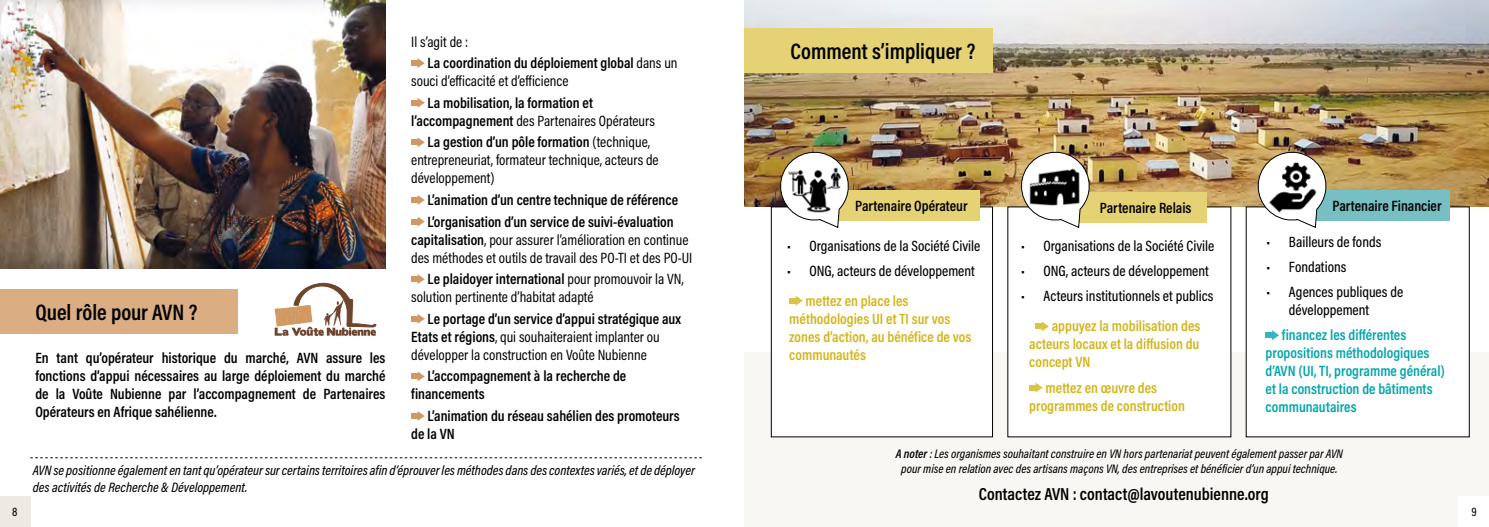
<style>
.page{position:relative;width:1489px;height:527px;background:#fff}
.page>*{position:absolute;margin:0;border:0;box-sizing:border-box;transform-origin:0 0}
.t1{font:600 22.5px "Acumin Pro Cond";color:#000}
.t2{font:600 17.5px "Acumin Pro Cond";color:#000}
.t3{font:600 15px/18px "Acumin Pro Cond";color:#000}
.t4{font:15px/18px "Acumin Pro Cond";color:#000}
.t5{font:500 15px/18px "Acumin Pro Cond";color:#000}
.t6{font:600 15px/18px "Acumin Pro Cond";color:#d3b419}
.t7{font:600 15px/18px "Acumin Pro Cond";color:#00a5ac}
.t8{font:italic 500 13.75px/16.5px "Acumin Pro Cond";color:#000}
.t9{font:italic 500 12.5px/15px "Acumin Pro Cond";color:#000;text-align:center}
.t10{font:500 12.5px "Acumin Pro Cond";color:#000}
.s1{font-weight:400}
.s2{font-weight:600}
</style>
<div class="page">
<img style="left:744px;top:0;width:744px;height:206px">
<div style="left:744px;top:352px;width:744px;height:174px;background:#f9f7f4"></div>
<div style="left:0;top:496px;width:30px;height:30px;background:#eeeae2"></div>
<div style="left:1458px;top:496px;width:30px;height:30px;background:#fff"></div>
<img style="left:0;top:0;width:385px;height:268px">
<svg style="left:274px;top:282px;width:102px;height:54px"></svg>
<div style="left:0;top:289px;width:237px;height:44px;background:#daad82"></div>
<div style="left:744px;top:28px;width:248px;height:44px;background:#e4d275"></div>
<div style="left:411px;top:60px;width:9px;height:6px;background:#d19863"></div>
<svg style="left:417px;top:58px;width:7px;height:10px"></svg>
<div style="left:411px;top:100px;width:9px;height:5px;background:#d19863"></div>
<svg style="left:417px;top:98px;width:7px;height:10px"></svg>
<div style="left:411px;top:139px;width:9px;height:6px;background:#d19863"></div>
<svg style="left:417px;top:137px;width:7px;height:10px"></svg>
<div style="left:411px;top:197px;width:9px;height:5px;background:#d19863"></div>
<svg style="left:417px;top:195px;width:7px;height:10px"></svg>
<div style="left:411px;top:219px;width:9px;height:5px;background:#d19863"></div>
<svg style="left:417px;top:216px;width:7px;height:10px"></svg>
<div style="left:411px;top:276px;width:9px;height:5px;background:#d19863"></div>
<svg style="left:417px;top:274px;width:7px;height:10px"></svg>
<div style="left:411px;top:316px;width:9px;height:5px;background:#d19863"></div>
<svg style="left:417px;top:314px;width:7px;height:9px"></svg>
<div style="left:411px;top:373px;width:9px;height:6px;background:#d19863"></div>
<svg style="left:417px;top:371px;width:7px;height:10px"></svg>
<div style="left:411px;top:413px;width:9px;height:5px;background:#d19863"></div>
<svg style="left:417px;top:411px;width:7px;height:9px"></svg>
<div style="left:771px;top:207px;width:221px;height:229px;background:#fff"></div>
<div style="left:771px;top:206px;width:221px;height:230px;border:1px solid #000"></div>
<div style="left:789px;top:297px;width:8px;height:6px;background:#dbc347"></div>
<svg style="left:795px;top:295px;width:7px;height:10px"></svg>
<div style="left:829px;top:190px;width:151px;height:30px;background:#e4d275"></div>
<svg style="left:777px;top:149px;width:74px;height:78px"></svg>
<img style="left:785px;top:165px;width:58px;height:49px">
<div style="left:1007px;top:207px;width:223px;height:229px;background:#fff"></div>
<div style="left:1035px;top:323px;width:8px;height:6px;background:#dbc347"></div>
<svg style="left:1041px;top:321px;width:7px;height:10px"></svg>
<div style="left:1029px;top:384px;width:8px;height:6px;background:#dbc347"></div>
<svg style="left:1035px;top:382px;width:7px;height:10px"></svg>
<div style="left:1074px;top:192px;width:132px;height:30px;background:#e4d275"></div>
<svg style="left:1018px;top:149px;width:74px;height:78px"></svg>
<img style="left:1026px;top:166px;width:58px;height:43px">
<div style="left:1246px;top:207px;width:222px;height:229px;background:#fff"></div>
<div style="left:1265px;top:332px;width:8px;height:5px;background:#33b7bc"></div>
<svg style="left:1271px;top:330px;width:7px;height:10px"></svg>
<div style="left:1306px;top:190px;width:143px;height:30px;background:#78bfc4"></div>
<svg style="left:1254px;top:149px;width:74px;height:78px"></svg>
<img style="left:1262px;top:162px;width:58px;height:51px">
<svg style="left:30px;top:457px;width:672px;height:1px"></svg>
<h1 class="t1" style="left:35px;top:297px;width:164px">Quel rôle pour AVN ?</h1>
<p class="t3" style="left:35px;top:348px;width:351px;text-align:justify">En tant qu’opérateur historique du marché, AVN assure les fonctions d’appui nécessaires au large déploiement du marché de la Voûte Nubienne par l’accompagnement de Partenaires Opérateurs en Afrique sahélienne.</p>
<p class="t3" style="left:427px;top:30px;width:251px;line-height:21.5px;text-indent:-16px"><span class="s1">Il s’agit de :<br></span>La coordination du déploiement global <span class="s1">dans un</span></p>
<p class="t4" style="left:411px;top:72px;width:159px">souci d’efficacité et d’efficience</p>
<p class="t3" style="left:411px;top:93px;width:245px;text-indent:16px">La mobilisation, la formation et l’accompagnement <span class="s1">des Partenaires Opérateurs</span></p>
<p class="t4" style="left:411px;top:133px;width:249px;text-indent:16px"><span class="s2">La gestion d’un pôle formation</span> (technique, entrepreneuriat, formateur technique, acteurs de développement)</p>
<p class="t3" style="left:427px;top:188px;width:252px;line-height:21.5px">L’animation d’un centre technique de référence<br>L’organisation d’un service de suivi-évaluation</p>
<p class="t4" style="left:411px;top:230px;width:283px"><span class="s2">capitalisation</span>, pour assurer l’amélioration en continue des méthodes et outils de travail des PO-TI et des PO-UI</p>
<p class="t4" style="left:411px;top:269px;width:274px;text-indent:16px"><span class="s2">Le plaidoyer international</span> pour promouvoir la VN, solution pertinente d’habitat adapté</p>
<p class="t4" style="left:411px;top:309px;width:271px;text-indent:16px"><span class="s2">Le portage d’un service d’appui stratégique aux<br>Etats et régions</span>, qui souhaiteraient implanter ou développer la construction en Voûte Nubienne</p>
<p class="t3" style="left:411px;top:366px;width:217px;text-indent:16px">L’accompagnement à la recherche de financements</p>
<p class="t3" style="left:411px;top:406px;width:270px;text-indent:16px">L’animation du réseau sahélien des promoteurs de la VN</p>
<p class="t8" style="left:33px;top:461px;width:663px">AVN se positionne également en tant qu’opérateur sur certains territoires afin d’éprouver les méthodes dans des contextes variés, et de déployer des activités de Recherche &amp; Développement.</p>
<h1 class="t1" style="left:790px;top:36px;width:186px">Comment s’impliquer ?</h1>
<p class="t3" style="left:855px;top:196px;width:114px">Partenaire Opérateur</p>
<p class="t5" style="left:787px;top:236px;width:195px">• Organisations de la Société Civile</p>
<p class="t5" style="left:787px;top:261px;width:189px">• ONG, acteurs de développement</p>
<p class="t6" style="left:789px;top:291px;width:183px;text-indent:16px">mettez en place les méthodologies UI et TI sur vos zones d’action, au bénéfice de vos communautés</p>
<p class="t3" style="left:1099px;top:198px;width:93px">Partenaire Relais</p>
<p class="t5" style="left:1020px;top:236px;width:195px">• Organisations de la Société Civile</p>
<p class="t5" style="left:1020px;top:261px;width:189px">• ONG, acteurs de développement</p>
<p class="t5" style="left:1020px;top:286px;width:194px">• Acteurs institutionnels et publics</p>
<p class="t6" style="left:1029px;top:316px;width:173px;text-align:justify;text-indent:22px">appuyez la mobilisation des acteurs locaux et la diffusion du concept VN</p>
<p class="t6" style="left:1029px;top:377px;width:157px;text-indent:16px">mettez en œuvre des programmes de construction</p>
<p class="t3" style="left:1332px;top:196px;width:110px">Partenaire Financier</p>
<p class="t5" style="left:1266px;top:232px;width:116px">• Bailleurs de fonds</p>
<p class="t5" style="left:1266px;top:257px;width:81px">• Fondations</p>
<p class="t5" style="left:1288px;top:282px;width:116px;text-indent:-22px">• Agences publiques de développement</p>
<p class="t7" style="left:1265px;top:325px;width:181px;text-indent:16px">financez les différentes propositions méthodologiques d’AVN (UI, TI, programme général) et la construction de bâtiments communautaires</p>
<p class="t9" style="left:895px;top:446px;width:448px"><span class="s2">A noter</span> : Les organismes souhaitant construire en VN hors partenariat peuvent également passer par AVN pour mise en relation avec des artisans maçons VN, des entreprises et bénéficier d’un appui technique.</p>
<p class="t2" style="left:978px;top:481px;width:291px">Contactez AVN : contact@lavoutenubienne.org</p>
<p class="t10" style="left:12px;top:503px;width:7px">8</p>
<p class="t10" style="left:1471px;top:503px;width:7px">9</p>
</div>
